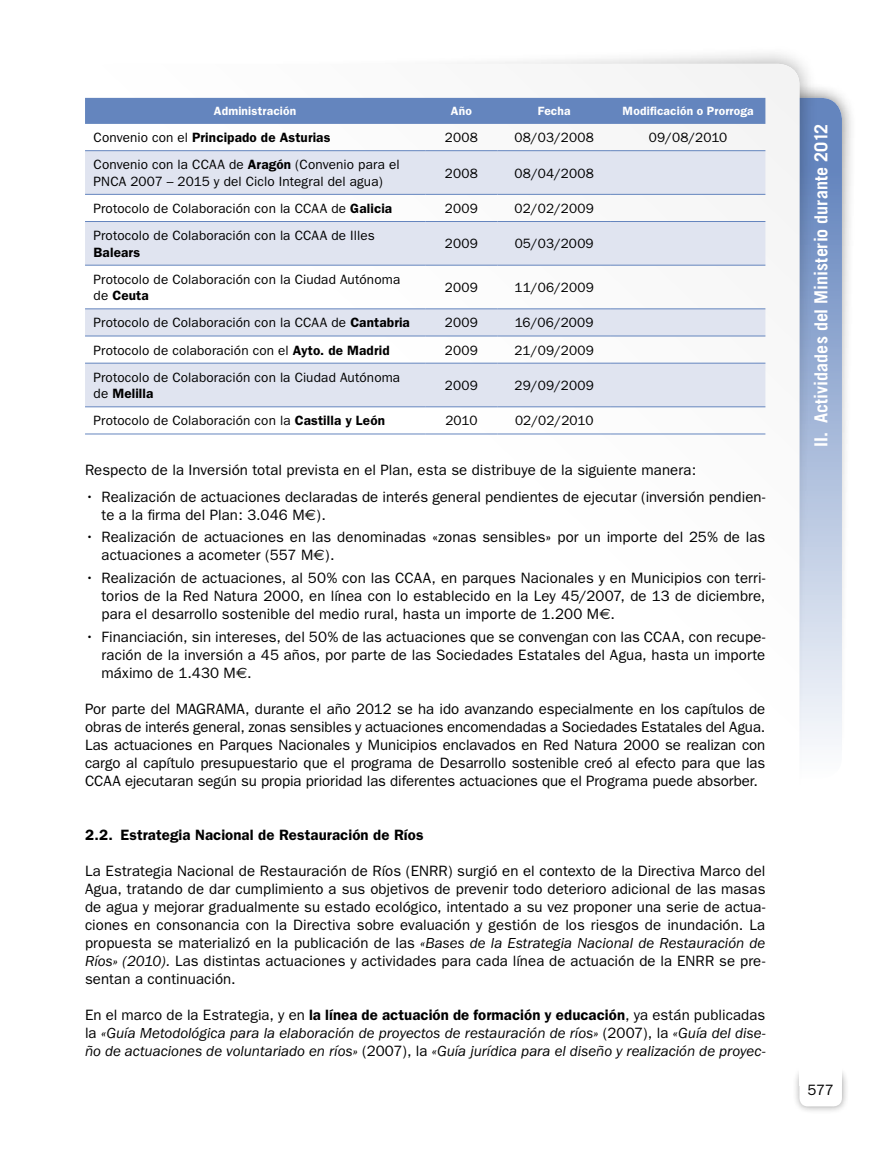
<style>
.page{position:relative;width:893px;height:1149px;background:#fff}
.page>*{position:absolute;margin:0;border:0;box-sizing:border-box;transform-origin:0 0}
.t1{font:700 18px "Trade Gothic";color:#fff}
.t2{font:15px/18px "Franklin Gothic";letter-spacing:.005em;color:#000;text-align:justify}
.t3{font:italic 15px/18px "Franklin Gothic";color:#000;text-align:justify}
.t4{font:600 15px "Franklin Gothic";letter-spacing:.005em;color:#000}
.t5{font:13.5px/16.5px "Franklin Gothic";letter-spacing:.01em;color:#000}
.t6{font:600 13.5px "Franklin Gothic";letter-spacing:.01em;color:#000}
.t7{font:600 12px "Franklin Gothic";letter-spacing:.015em;color:#fff}
.s1{font-weight:400}
.s2{font-weight:600}
.s3{font-family:"Euro Sans"}
.s4{font-style:italic}
.s5{font-style:normal}
.s6{font-weight:600;font-style:normal}
</style>
<div class="page">
<div style="left:742px;top:82px;width:115px;height:691px;background:#000;opacity:.6"></div>
<div style="left:757px;top:98px;width:85px;height:680px;background:linear-gradient(to bottom,#5579b8,#fbfcfd);border-radius:21px"></div>
<div style="left:150px;top:45px;width:668px;height:923px;background:#000;opacity:.4"></div>
<div style="left:85px;top:64px;width:714px;height:969px;background:#fff;border-radius:21px"></div>
<div style="left:792px;top:1064px;width:58px;height:49px;background:#000;opacity:.4"></div>
<div style="left:799px;top:1071px;width:43px;height:35px;background:#fff;border-radius:9px"></div>
<div style="left:799px;top:1063px;width:43px;height:21px;background:#fff"></div>
<div style="left:85px;top:98px;width:680px;height:26px;background:#6485be"></div>
<svg style="left:85px;top:151px;width:680px;height:255px;fill:#e0e4f0"></svg>
<hr style="left:85px;top:150px;width:340px;height:1px;background:#6485be">
<hr style="left:425px;top:150px;width:72px;height:1px;background:#6485be">
<hr style="left:497px;top:150px;width:114px;height:1px;background:#6485be">
<hr style="left:611px;top:150px;width:154px;height:1px;background:#6485be">
<hr style="left:85px;top:194px;width:340px;height:1px;background:#6485be">
<hr style="left:425px;top:194px;width:72px;height:1px;background:#6485be">
<hr style="left:497px;top:194px;width:114px;height:1px;background:#6485be">
<hr style="left:611px;top:194px;width:154px;height:1px;background:#6485be">
<hr style="left:85px;top:221px;width:340px;height:1px;background:#6485be">
<hr style="left:425px;top:221px;width:72px;height:1px;background:#6485be">
<hr style="left:497px;top:221px;width:114px;height:1px;background:#6485be">
<hr style="left:611px;top:221px;width:154px;height:1px;background:#6485be">
<hr style="left:85px;top:265px;width:340px;height:1px;background:#6485be">
<hr style="left:425px;top:265px;width:72px;height:1px;background:#6485be">
<hr style="left:497px;top:265px;width:114px;height:1px;background:#6485be">
<hr style="left:611px;top:265px;width:154px;height:1px;background:#6485be">
<hr style="left:85px;top:308px;width:340px;height:1px;background:#6485be">
<hr style="left:425px;top:308px;width:72px;height:1px;background:#6485be">
<hr style="left:497px;top:308px;width:114px;height:1px;background:#6485be">
<hr style="left:611px;top:308px;width:154px;height:1px;background:#6485be">
<hr style="left:85px;top:335px;width:340px;height:1px;background:#6485be">
<hr style="left:425px;top:335px;width:72px;height:1px;background:#6485be">
<hr style="left:497px;top:335px;width:114px;height:1px;background:#6485be">
<hr style="left:611px;top:335px;width:154px;height:1px;background:#6485be">
<hr style="left:85px;top:362px;width:340px;height:1px;background:#6485be">
<hr style="left:425px;top:362px;width:72px;height:1px;background:#6485be">
<hr style="left:497px;top:362px;width:114px;height:1px;background:#6485be">
<hr style="left:611px;top:362px;width:154px;height:1px;background:#6485be">
<hr style="left:85px;top:406px;width:340px;height:1px;background:#6485be">
<hr style="left:425px;top:406px;width:72px;height:1px;background:#6485be">
<hr style="left:497px;top:406px;width:114px;height:1px;background:#6485be">
<hr style="left:611px;top:406px;width:154px;height:1px;background:#6485be">
<hr style="left:85px;top:433px;width:340px;height:1px;background:#6485be">
<hr style="left:425px;top:433px;width:72px;height:1px;background:#6485be">
<hr style="left:497px;top:433px;width:114px;height:1px;background:#6485be">
<hr style="left:611px;top:433px;width:154px;height:1px;background:#6485be">
<p class="t7" style="left:214px;top:104px;width:84px">Administración</p>
<p class="t7" style="left:451px;top:104px;width:23px">Año</p>
<p class="t7" style="left:538px;top:104px;width:34px">Fecha</p>
<p class="t7" style="left:623px;top:104px;width:133px">Modificación o Prorroga</p>
<p class="t6" style="left:94px;top:129px;width:238px"><span class="s1">Convenio con el</span> Principado de Asturias</p>
<p class="t5" style="left:445px;top:129px;width:34px">2008</p>
<p class="t5" style="left:515px;top:129px;width:81px">08/03/2008</p>
<p class="t5" style="left:649px;top:129px;width:80px">09/08/2010</p>
<p class="t5" style="left:94px;top:156px;width:308px">Convenio con la CCAA de <span class="s2">Aragón</span> (Convenio para el<br>PNCA 2007 – 2015 y del Ciclo Integral del agua)</p>
<p class="t5" style="left:445px;top:165px;width:34px">2008</p>
<p class="t5" style="left:515px;top:165px;width:81px">08/04/2008</p>
<p class="t5" style="left:94px;top:200px;width:300px">Protocolo de Colaboración con la CCAA de <span class="s2">Galicia</span></p>
<p class="t5" style="left:445px;top:200px;width:34px">2009</p>
<p class="t5" style="left:515px;top:200px;width:81px">02/02/2009</p>
<p class="t5" style="left:94px;top:227px;width:283px">Protocolo de Colaboración con la CCAA de Illes</p>
<p class="t6" style="left:94px;top:244px;width:48px">Balears</p>
<p class="t5" style="left:445px;top:235px;width:34px">2009</p>
<p class="t5" style="left:515px;top:235px;width:81px">05/03/2009</p>
<p class="t5" style="left:94px;top:271px;width:308px">Protocolo de Colaboración con la Ciudad Autónoma de <span class="s2">Ceuta</span></p>
<p class="t5" style="left:445px;top:279px;width:34px">2009</p>
<p class="t5" style="left:515px;top:279px;width:81px">11/06/2009</p>
<p class="t5" style="left:94px;top:314px;width:318px">Protocolo de Colaboración con la CCAA de <span class="s2">Cantabria</span></p>
<p class="t5" style="left:445px;top:314px;width:34px">2009</p>
<p class="t5" style="left:515px;top:314px;width:80px">16/06/2009</p>
<p class="t5" style="left:94px;top:342px;width:298px">Protocolo de colaboración con el <span class="s2">Ayto. de Madrid</span></p>
<p class="t5" style="left:445px;top:342px;width:34px">2009</p>
<p class="t5" style="left:515px;top:342px;width:81px">21/09/2009</p>
<p class="t5" style="left:94px;top:369px;width:308px">Protocolo de Colaboración con la Ciudad Autónoma de <span class="s2">Melilla</span></p>
<p class="t5" style="left:445px;top:377px;width:34px">2009</p>
<p class="t5" style="left:515px;top:377px;width:81px">29/09/2009</p>
<p class="t5" style="left:94px;top:412px;width:293px">Protocolo de Colaboración con la <span class="s2">Castilla y León</span></p>
<p class="t5" style="left:445px;top:412px;width:34px">2010</p>
<p class="t5" style="left:515px;top:412px;width:80px">02/02/2010</p>
<p class="t2" style="left:85px;top:461px;width:613px">Respecto de la Inversión total prevista en el Plan, esta se distribuye de la siguiente manera:</p>
<p class="t2" style="left:102px;top:488px;width:665px;text-indent:-17px">• Realización de actuaciones declaradas de interés general pendientes de ejecutar (inversión pendien&shy;te a la firma del Plan: 3.046 M<span class="s3">€</span>).</p>
<p class="t2" style="left:102px;top:528px;width:665px;text-indent:-16px">• Realización de actuaciones en las denominadas «zonas sensibles» por un importe del 25% de las actuaciones a acometer (557 M<span class="s3">€</span>).</p>
<p class="t2" style="left:102px;top:569px;width:665px;text-indent:-17px">• Realización de actuaciones, al 50% con las CCAA, en parques Nacionales y en Municipios con terri&shy;torios de la Red Natura 2000, en línea con lo establecido en la Ley 45/2007, de 13 de diciembre, para el desarrollo sostenible del medio rural, hasta un importe de 1.200 M<span class="s3">€</span>.</p>
<p class="t2" style="left:102px;top:627px;width:665px;text-indent:-17px">• Financiación, sin intereses, del 50% de las actuaciones que se convengan con las CCAA, con recupe&shy;ración de la inversión a 45 años, por parte de las Sociedades Estatales del Agua, hasta un importe máximo de 1.430 M<span class="s3">€</span>.</p>
<p class="t2" style="left:85px;top:699px;width:682px">Por parte del MAGRAMA, durante el año 2012 se ha ido avanzando especialmente en los capítulos de obras de interés general, zonas sensibles y actuaciones encomendadas a Sociedades Estatales del Agua.<br>Las actuaciones en Parques Nacionales y Municipios enclavados en Red Natura 2000 se realizan con cargo al capítulo presupuestario que el programa de Desarrollo sostenible creó al efecto para que las CCAA ejecutaran según su propia prioridad las diferentes actuaciones que el Programa puede absorber.</p>
<p class="t4" style="left:85px;top:825px;width:340px">2.2. Estrategia Nacional de Restauración de Ríos</p>
<p class="t2" style="left:85px;top:861px;width:682px">La Estrategia Nacional de Restauración de Ríos (ENRR) surgió en el contexto de la Directiva Marco del Agua, tratando de dar cumplimiento a sus objetivos de prevenir todo deterioro adicional de las masas de agua y mejorar gradualmente su estado ecológico, intentado a su vez proponer una serie de actua&shy;ciones en consonancia con la Directiva sobre evaluación y gestión de los riesgos de inundación. La propuesta se materializó en la publicación de las <span class="s4">«Bases de la Estrategia Nacional de Restauración de Ríos» (2010).</span> Las distintas actuaciones y actividades para cada línea de actuación de la ENRR se pre&shy;sentan a continuación.</p>
<p class="t3" style="left:85px;top:1005px;width:682px"><span class="s5">En el marco de la Estrategia, y en</span> <span class="s6">la línea de actuación de formación y educación</span><span class="s5">, ya están publicadas la</span> «Guía Metodológica para la elaboración de proyectos de restauración de ríos» <span class="s5">(2007), la</span> «Guía del dise&shy;ño de actuaciones de voluntariado en ríos» <span class="s5">(2007), la</span> «Guía jurídica para el diseño y realización de proyec-</p>
<p class="t1" style="left:810px;top:446px;width:324px;rotate:-90deg">II. Actividades del Ministerio durante 2012</p>
<p class="t2" style="left:807px;top:1080px;width:28px">577</p>
</div>
